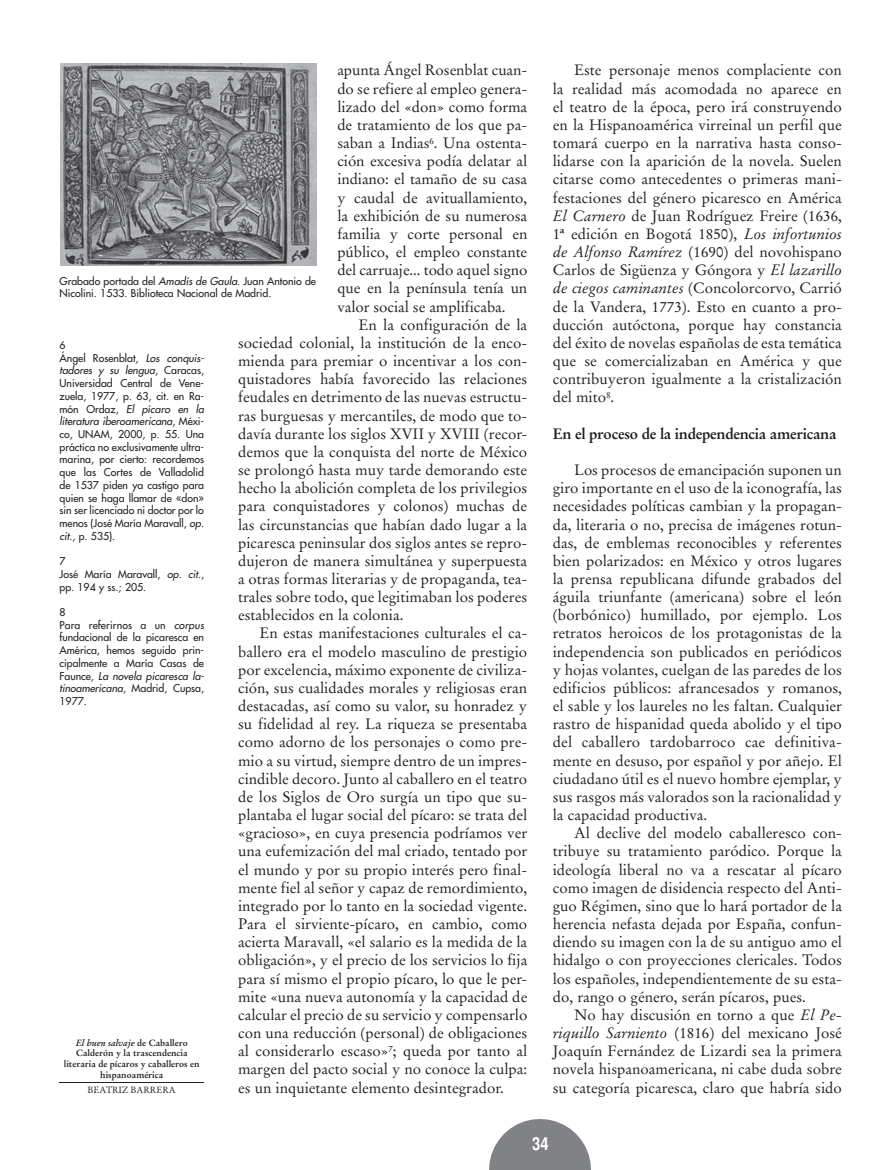
<style>
.page{position:relative;width:893px;height:1170px;background:#fff}
.page>*{position:absolute;margin:0;border:0;box-sizing:border-box;transform-origin:0 0}
.t1{font:700 condensed 18px "Helvetica";color:#fff}
.t2{font:15px/18.1px "Stempel Garamond";color:#231f20;text-align:justify}
.t3{font:700 15px "Stempel Garamond";letter-spacing:-.02em;color:#231f20}
.t4{font:10.5px/12.8px "Futura";color:#231f20}
.t5{font:700 9px/10.9px "Stempel Garamond";color:#231f20;text-align:center}
.t6{font:9px "Stempel Garamond";color:#231f20}
.s1{font-style:italic}
</style>
<div class="page">
<svg style="left:489px;top:1119px;width:102px;height:50px"></svg>
<hr style="left:60px;top:1082px;width:144px;height:1px;background:#231f20">
<img style="left:61px;top:64px;width:255px;height:202px">
<p class="t2" style="left:337px;top:61px;width:192px">apunta Ángel Rosenblat cuan&shy;do se refiere al empleo genera&shy;lizado del «don» como forma de tratamiento de los que pa&shy;saban a Indias<sup>6</sup>. Una ostenta&shy;ción excesiva podía delatar al indiano: el tamaño de su casa y caudal de avituallamiento, la exhibición de su numerosa familia y corte personal en público, el empleo constante del carruaje... todo aquel signo que en la península tenía un valor social se amplificaba.</p>
<p class="t2" style="left:238px;top:315px;width:291px;text-indent:120px">En la configuración de la sociedad colonial, la institución de la enco&shy;mienda para premiar o incentivar a los con&shy;quistadores había favorecido las relaciones feudales en detrimento de las nuevas estructu&shy;ras burguesas y mercantiles, de modo que to&shy;davía durante los siglos XVII y XVIII (recor&shy;demos que la conquista del norte de México se prolongó hasta muy tarde demorando este hecho la abolición completa de los privilegios para conquistadores y colonos) muchas de las circunstancias que habían dado lugar a la picaresca peninsular dos siglos antes se repro&shy;dujeron de manera simultánea y superpuesta a otras formas literarias y de propaganda, tea&shy;trales sobre todo, que legitimaban los poderes establecidos en la colonia.</p>
<p class="t2" style="left:238px;top:624px;width:291px;text-indent:21px">En estas manifestaciones culturales el ca&shy;ballero era el modelo masculino de prestigio por excelencia, máximo exponente de civiliza&shy;ción, sus cualidades morales y religiosas eran destacadas, así como su valor, su honradez y su fidelidad al rey. La riqueza se presentaba como adorno de los personajes o como pre&shy;mio a su virtud, siempre dentro de un impres&shy;cindible decoro. Junto al caballero en el teatro de los Siglos de Oro surgía un tipo que su&shy;plantaba el lugar social del pícaro: se trata del «gracioso», en cuya presencia podríamos ver una eufemización del mal criado, tentado por el mundo y por su propio interés pero final&shy;mente fiel al señor y capaz de remordimiento, integrado por lo tanto en la sociedad vigente.<br>Para el sirviente-pícaro, en cambio, como acierta Maravall, «el salario es la medida de la obligación», y el precio de los servicios lo fija para sí mismo el propio pícaro, lo que le per&shy;mite «una nueva autonomía y la capacidad de calcular el precio de su servicio y compensarlo con una reducción (personal) de obligaciones al considerarlo escaso»<sup>7</sup>; queda por tanto al margen del pacto social y no conoce la culpa: es un inquietante elemento desintegrador.</p>
<p class="t4" style="left:60px;top:274px;width:258px">Grabado portada del <span class="s1">Amadís de Gaula</span>. Juan Antonio de<br>Nicolini. 1533. Biblioteca Nacional de Madrid.</p>
<p class="t4" style="left:60px;top:339px;width:146px">6<br>Ángel Rosenblat, <span class="s1">Los conquis&shy;tadores y su lengua</span>, Caracas,<br>Universidad Central de Vene&shy;zuela, 1977, p. 63, cit. en Ra&shy;món Ordaz, <span class="s1">El pícaro en la literatura iberoamericana</span>, Méxi&shy;co, UNAM, 2000, p. 55. Una práctica no exclusivamente ultra&shy;marina, por cierto: recordemos que las Cortes de Valladolid de 1537 piden ya castigo para quien se haga llamar de «don» sin ser licenciado ni doctor por lo menos (José María Maravall, <span class="s1">op. cit</span>., p. 535).</p>
<p class="t4" style="left:60px;top:555px;width:146px">7<br>José María Maravall, <span class="s1">op. cit</span>., pp. 194 y ss.; 205.</p>
<p class="t4" style="left:60px;top:605px;width:146px">8<br>Para referirnos a un <span class="s1">corpus </span>fundacional de la picaresca en<br>América, hemos seguido prin&shy;cipalmente a María Casas de<br>Faunce, <span class="s1">La novela picaresca la&shy;tinoamericana</span>, Madrid, Cupsa,<br>1977.</p>
<p class="t5" style="left:64px;top:1036px;width:137px"><span class="s1">El buen salvaje</span> de Caballero<br>Calderón y la trascendencia literaria de pícaros y caballeros en hispanoamérica</p>
<p class="t6" style="left:88px;top:1084px;width:90px">BEATRIZ BARRERA</p>
<p class="t2" style="left:553px;top:61px;width:291px;text-indent:21px">Este personaje menos complaciente con la realidad más acomodada no aparece en el teatro de la época, pero irá construyendo en la Hispanoamérica virreinal un perfil que tomará cuerpo en la narrativa hasta conso&shy;lidarse con la aparición de la novela. Suelen citarse como antecedentes o primeras mani&shy;festaciones del género picaresco en América <span class="s1">El Carnero</span> de Juan Rodríguez Freire (1636, 1ª edición en Bogotá 1850), <span class="s1">Los infortunios de Alfonso Ramírez</span> (1690) del novohispano Carlos de Sigüenza y Góngora y <span class="s1">El lazarillo de ciegos caminantes</span> (Concolorcorvo, Carrió de la Vandera, 1773). Esto en cuanto a pro&shy;ducción autóctona, porque hay constancia del éxito de novelas españolas de esta temática que se comercializaban en América y que contribuyeron igualmente a la cristalización del mito<sup>8</sup>.</p>
<p class="t3" style="left:553px;top:424px;width:285px">En el proceso de la independencia americana</p>
<p class="t2" style="left:553px;top:461px;width:291px;text-indent:21px">Los procesos de emancipación suponen un giro importante en el uso de la iconografía, las necesidades políticas cambian y la propagan&shy;da, literaria o no, precisa de imágenes rotun&shy;das, de emblemas reconocibles y referentes bien polarizados: en México y otros lugares la prensa republicana difunde grabados del águila triunfante (americana) sobre el león (borbónico) humillado, por ejemplo. Los retratos heroicos de los protagonistas de la independencia son publicados en periódicos y hojas volantes, cuelgan de las paredes de los edificios públicos: afrancesados y romanos, el sable y los laureles no les faltan. Cualquier rastro de hispanidad queda abolido y el tipo del caballero tardobarroco cae definitiva&shy;mente en desuso, por español y por añejo. El ciudadano útil es el nuevo hombre ejemplar, y sus rasgos más valorados son la racionalidad y la capacidad productiva.</p>
<p class="t2" style="left:553px;top:824px;width:291px;text-indent:21px">Al declive del modelo caballeresco con&shy;tribuye su tratamiento paródico. Porque la ideología liberal no va a rescatar al pícaro como imagen de disidencia respecto del Anti&shy;guo Régimen, sino que lo hará portador de la herencia nefasta dejada por España, confun&shy;diendo su imagen con la de su antiguo amo el hidalgo o con proyecciones clericales. Todos los españoles, independientemente de su esta&shy;do, rango o género, serán pícaros, pues.</p>
<p class="t2" style="left:553px;top:1005px;width:291px;text-indent:21px">No hay discusión en torno a que <span class="s1">El Pe&shy;riquillo Sarniento</span> (1816) del mexicano José Joaquín Fernández de Lizardi sea la primera novela hispanoamericana, ni cabe duda sobre su categoría picaresca, claro que habría sido</p>
<p class="t1" style="left:532px;top:1132px;width:18px">34</p>
</div>
